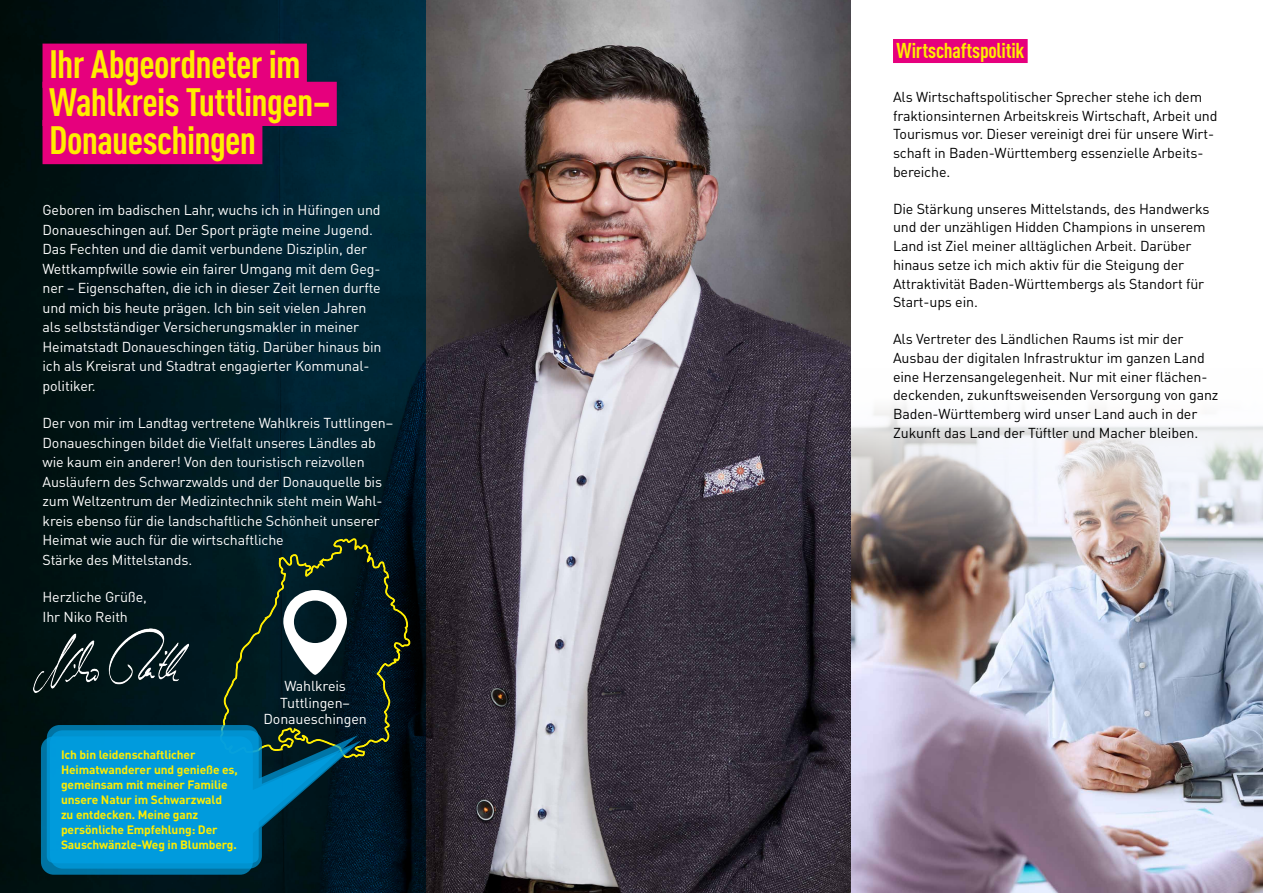
<style>
.page{position:relative;width:1263px;height:893px;background:#fff}
.page>*{position:absolute;margin:0;border:0;box-sizing:border-box;transform-origin:0 0}
.t1{font:700 39px/38.1px "DIN Cond";letter-spacing:-.015em;color:#ffed00}
.t2{font:700 21.15px "DIN Cond";letter-spacing:-.01em;color:#ffed00}
.t3{font:14.25px/19.5px "DINOT";letter-spacing:-.01em;color:#fff}
.t4{font:14.25px/18.8px "DINOT";letter-spacing:-.01em;color:#000}
.t5{font:700 12px/15px "DINOT";letter-spacing:-.01em;color:#ffed00}
</style>
<div class="page">
<img style="left:0;top:0;width:1263px;height:893px">
<h1 class="t1" style="left:49px;top:44px;width:283px">Ihr Abgeordneter im<br>Wahlkreis Tuttlingen–<br>Donaueschingen</h1>
<h2 class="t2" style="left:896px;top:37px;width:129px">Wirtschaftspolitik</h2>
<p class="t4" style="left:893px;top:87px;width:326px">Als Wirtschaftspolitischer Sprecher stehe ich dem fraktionsinternen Arbeitskreis Wirtschaft, Arbeit und Tourismus vor. Dieser vereinigt drei für unsere Wirt&shy;schaft in Baden-Württemberg essenzielle Arbeits&shy;bereiche.</p>
<p class="t4" style="left:893px;top:199px;width:318px">Die Stärkung unseres Mittelstands, des Handwerks und der unzähligen Hidden Champions in unserem Land ist Ziel meiner alltäglichen Arbeit. Darüber hinaus setze ich mich aktiv für die Steigung der Attraktivität Baden-Württembergs als Standort für Start-ups ein.</p>
<p class="t4" style="left:893px;top:329px;width:327px">Als Vertreter des Ländlichen Raums ist mir der Ausbau der digitalen Infrastruktur im ganzen Land eine Herzensangelegenheit. Nur mit einer flächen&shy;deckenden, zukunftsweisenden Versorgung von ganz Baden-Württemberg wird unser Land auch in der Zukunft das Land der Tüftler und Macher bleiben.</p>
<p class="t3" style="left:43px;top:200px;width:341px">Geboren im badischen Lahr, wuchs ich in Hüfingen und Donaueschingen auf. Der Sport prägte meine Jugend.<br>Das Fechten und die damit verbundene Disziplin, der Wettkampfwille sowie ein fairer Umgang mit dem Geg&shy;ner – Eigenschaften, die ich in dieser Zeit lernen durfte und mich bis heute prägen. Ich bin seit vielen Jahren als selbstständiger Versicherungsmakler in meiner Heimatstadt Donaueschingen tätig. Darüber hinaus bin ich als Kreisrat und Stadtrat engagierter Kommunal&shy;politiker.</p>
<p class="t3" style="left:43px;top:413px;width:352px">Der von mir im Landtag vertretene Wahlkreis Tuttlingen– Donaueschingen bildet die Vielfalt unseres Ländles ab wie kaum ein anderer! Von den touristisch reizvollen Ausläufern des Schwarzwalds und der Donauquelle bis zum Weltzentrum der Medizintechnik steht mein Wahl&shy;kreis ebenso für die landschaftliche Schönheit unserer Heimat wie auch für die wirtschaftliche<br>Stärke des Mittelstands.</p>
<p class="t3" style="left:43px;top:587px;width:106px">Herzliche Grüße,<br>Ihr Niko Reith</p>
<p class="t5" style="left:61px;top:747px;width:178px">Ich bin leidenschaftlicher<br>Heimatwanderer und genieße es, gemeinsam mit meiner Familie unsere Natur im Schwarzwald<br>zu entdecken. Meine ganz persönliche Empfehlung: Der<br>Sauschwänzle-Weg in Blumberg.</p>
<p class="t3" style="left:263px;top:677px;width:105px;line-height:16.5px;text-align:center">Wahlkreis<br>Tuttlingen–<br>Donaueschingen</p>
</div>
